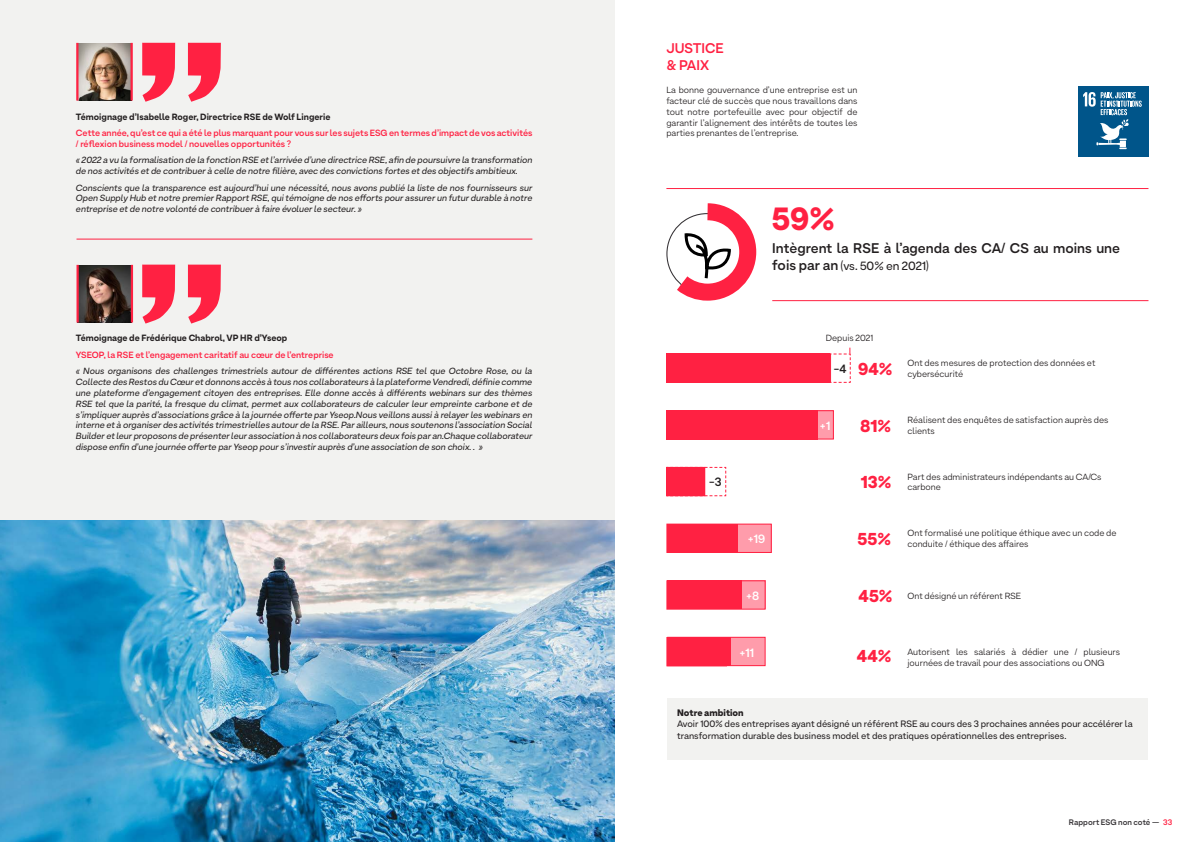
<style>
.page{position:relative;width:1191px;height:842px;background:#fff}
.page>*{position:absolute;margin:0;border:0;box-sizing:border-box;transform-origin:0 0}
.t1{font:900 31.6px "Armin Grotesk";color:#ff2142}
.t2{font:900 17px "Armin Grotesk";color:#ff2142}
.t3{font:600 14px "Armin Grotesk";color:#231f20}
.t4{font:600 14px/16.8px "Armin Grotesk";color:#ff2142}
.t5{font:12px "Armin Grotesk";color:#231f20}
.t6{font:600 12px "Armin Grotesk";color:#fff}
.t7{font:600 12px "Armin Grotesk";color:#231f20}
.t8{font:9.3px/11.2px "Armin Grotesk";color:#231f20}
.t9{font:900 9.3px "Armin Grotesk";color:#231f20}
.t10{font:italic 9px/10.8px "Armin Grotesk";color:#231f20;text-align:justify}
.t11{font:9px/10.8px "Armin Grotesk";color:#231f20}
.t12{font:600 9px/10.8px "Armin Grotesk";color:#ff2142}
.t13{font:800 9px "Armin Grotesk";color:#231f20}
.t14{font:600 8px "Armin Grotesk";color:#333033}
.s1{font-weight:600;font-size:14px}
.s2{font-weight:900;font-size:17px;color:#ff2142}
.s3{color:#ff2142}
</style>
<div class="page">
<div style="left:0;top:0;width:614px;height:842px;background:#f2f2f0"></div>
<hr style="left:76px;top:239px;width:456px;height:1px;background:#ff2142">
<svg style="left:142px;top:264px;width:33px;height:60px"></svg>
<svg style="left:188px;top:264px;width:33px;height:60px"></svg>
<svg style="left:142px;top:43px;width:33px;height:59px"></svg>
<svg style="left:188px;top:43px;width:33px;height:59px"></svg>
<img style="left:78px;top:43px;width:52px;height:58px">
<hr style="left:76px;top:43px;width:2px;height:58px;background:#ff2142">
<hr style="left:130px;top:43px;width:3px;height:58px;background:#ff2142">
<img style="left:78px;top:265px;width:54px;height:58px">
<hr style="left:76px;top:265px;width:3px;height:57px;background:#ff2142">
<hr style="left:131px;top:265px;width:2px;height:57px;background:#ff2142">
<img style="left:0;top:520px;width:614px;height:322px">
<div style="left:1077px;top:86px;width:71px;height:71px;background:#00558a"></div>
<svg style="left:1083px;top:92px;width:58px;height:57px"></svg>
<hr style="left:666px;top:188px;width:482px;height:1px;background:#ff2142">
<hr style="left:772px;top:300px;width:376px;height:1px;background:#ff2142">
<svg style="left:666px;top:410px;width:168px;height:30px;background:#ff2b4a"></svg>
<svg style="left:666px;top:466px;width:60px;height:31px"></svg>
<svg style="left:666px;top:523px;width:106px;height:30px;background:#ff4964"></svg>
<svg style="left:666px;top:636px;width:100px;height:31px;background:#ff516b"></svg>
<svg style="left:666px;top:580px;width:100px;height:30px;background:#ff3e5b"></svg>
<svg style="left:666px;top:348px;width:185px;height:35px"></svg>
<div style="left:667px;top:699px;width:481px;height:61px;background:#f2f2f0"></div>
<svg style="left:666px;top:203px;width:91px;height:98px"></svg>
<p class="t13" style="left:76px;top:111px;width:256px">Témoignage d’Isabelle Roger, Directrice RSE de Wolf Lingerie</p>
<p class="t12" style="left:76px;top:128px;width:458px">Cette année, qu’est ce qui a été le plus marquant pour vous sur les sujets ESG en termes d’impact de vos activités / réflexion business model / nouvelles opportunités ?</p>
<p class="t10" style="left:76px;top:155px;width:458px">« 2022 a vu la formalisation de la fonction RSE et l’arrivée d’une directrice RSE, afin de poursuivre la transformation de nos activités et de contribuer à celle de notre filière, avec des convictions fortes et des objectifs ambitieux.</p>
<p class="t10" style="left:76px;top:183px;width:458px">Conscients que la transparence est aujourd’hui une nécessité, nous avons publié la liste de nos fournisseurs sur Open Supply Hub et notre premier Rapport RSE, qui témoigne de nos efforts pour assurer un futur durable à notre entreprise et de notre volonté de contribuer à faire évoluer le secteur. »</p>
<p class="t13" style="left:76px;top:332px;width:213px">Témoignage de Frédérique Chabrol, VP HR d’Yseop</p>
<p class="t12" style="left:76px;top:350px;width:259px">YSEOP, la RSE et l’engagement caritatif au cœur de l’entreprise</p>
<p class="t10" style="left:76px;top:366px;width:458px">« Nous organisons des challenges trimestriels autour de différentes actions RSE tel que Octobre Rose, ou la Collecte des Restos du Cœur et donnons accès à tous nos collaborateurs à la plateforme Vendredi, définie comme une plateforme d’engagement citoyen des entreprises. Elle donne accès à différents webinars sur des thèmes RSE tel que la parité, la fresque du climat, permet aux collaborateurs de calculer leur empreinte carbone et de s’impliquer auprès d’associations grâce à la journée offerte par Yseop.Nous veillons aussi à relayer les webinars en interne et à organiser des activités trimestrielles autour de la RSE. Par ailleurs, nous soutenons l’association Social Builder et leur proposons de présenter leur association à nos collaborateurs deux fois par an.Chaque collaborateur dispose enfin d’une journée offerte par Yseop pour s’investir auprès d’une association de son choix. . »</p>
<h3 class="t4" style="left:666px;top:41px;width:59px">JUSTICE &amp; PAIX</h3>
<p class="t11" style="left:666px;top:85px;width:193px;text-align:justify">La bonne gouvernance d’une entreprise est un facteur clé de succès que nous travaillons dans tout notre portefeuille avec pour objectif de garantir l’alignement des intérêts de toutes les parties prenantes de l’entreprise.</p>
<h1 class="t1" style="left:771px;top:198px;width:64px">59%</h1>
<h3 class="t3" style="left:772px;top:239px;width:349px">Intègrent la RSE à l’agenda des CA/ CS au moins une</h3>
<h3 class="t5" style="left:772px;top:258px;width:158px"><span class="s1">fois par an</span> (vs. 50% en 2021)</h3>
<h3 class="t7" style="left:709px;top:475px;width:14px">-3</h3>
<h3 class="t6" style="left:747px;top:531px;width:19px">+19</h3>
<p class="t11" style="left:826px;top:333px;width:49px">Depuis 2021</p>
<h3 class="t7" style="left:834px;top:361px;width:14px">-4</h3>
<h2 class="t2" style="left:858px;top:358px;width:36px">94%</h2>
<h3 class="t6" style="left:820px;top:418px;width:12px">+1</h3>
<h2 class="t2" style="left:860px;top:415px;width:33px">81%</h2>
<h2 class="t2" style="left:860px;top:471px;width:32px">13%</h2>
<h2 class="t2" style="left:857px;top:528px;width:35px">55%</h2>
<p class="t11" style="left:907px;top:358px;width:189px">Ont des mesures de protection des données et cybersécurité</p>
<p class="t11" style="left:907px;top:415px;width:203px">Réalisent des enquêtes de satisfaction auprès des clients</p>
<p class="t11" style="left:907px;top:472px;width:196px">Part des administrateurs indépendants au CA/Cs carbone</p>
<p class="t11" style="left:907px;top:528px;width:211px">Ont formalisé une politique éthique avec un code de conduite / éthique des affaires</p>
<h3 class="t6" style="left:746px;top:588px;width:15px">+8</h3>
<p class="t11" style="left:858px;top:591px;width:164px"><span class="s2">45%</span> Ont désigné un référent RSE</p>
<h3 class="t6" style="left:739px;top:645px;width:16px">+11</h3>
<h2 class="t2" style="left:857px;top:645px;width:36px">44%</h2>
<p class="t11" style="left:907px;top:647px;width:214px">Autorisent les salariés à dédier une / plusieurs journées de travail pour des associations ou ONG</p>
<p class="t9" style="left:677px;top:707px;width:68px">Notre ambition</p>
<p class="t8" style="left:677px;top:719px;width:457px">Avoir 100% des entreprises ayant désigné un référent RSE au cours des 3 prochaines années pour accélérer la transformation durable des business model et des pratiques opérationnelles des entreprises.</p>
<p class="t14" style="left:1069px;top:817px;width:105px">Rapport ESG non coté — <span class="s3">33</span></p>
</div>
